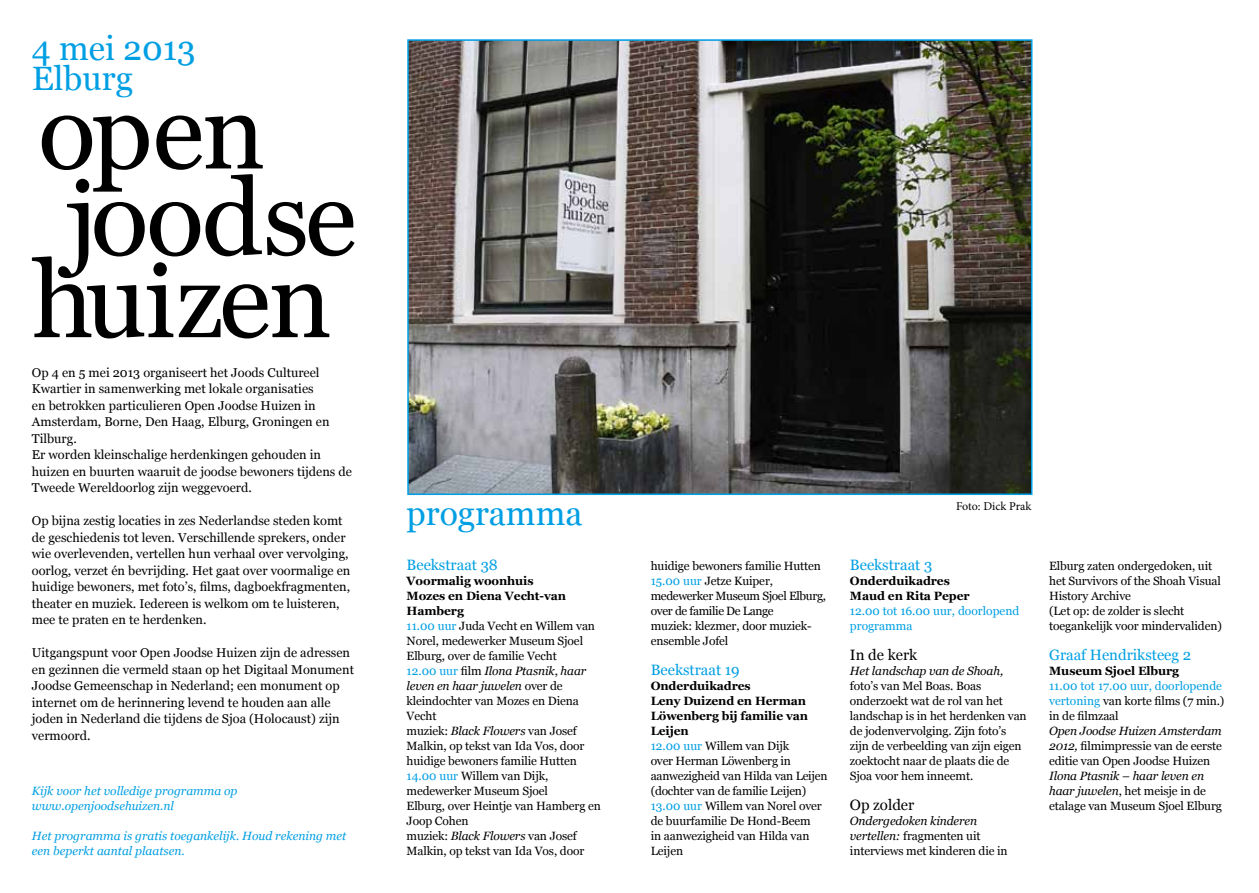
<style>
.page{position:relative;width:1259px;height:893px;background:#fff}
.page>*{position:absolute;margin:0;border:0;box-sizing:border-box;transform-origin:0 0}
.t1{font:33.75px/30px "Georgia";color:#009fe3}
.t2{font:15px "Georgia";color:#009fe3}
.t3{font:15px "Georgia";color:#000}
.t4{font:12.75px/16.5px "Georgia";color:#000}
.t5{font:12px/15px "Georgia";letter-spacing:-.01em;color:#000}
.t6{font:italic 12px/15px "Georgia";color:#009fe3}
.t7{font:12px/15px "Georgia";color:#009fe3}
.t8{font:700 12px/15px "Georgia";letter-spacing:-.01em;color:#000}
.t9{font:italic 12px "Georgia";letter-spacing:-.01em;color:#000}
.t10{font:12px "Minion Pro";letter-spacing:-.005em;color:#000}
.s1{font-weight:700}
.s2{color:#009fe3}
.s3{font-style:italic}
.s4{color:#000}
</style>
<div class="page">
<img style="left:410px;top:42px;width:619px;height:450px">
<div style="left:407px;top:39px;width:625px;height:456px;border:2px solid #009fe3"></div>
<svg style="left:32px;top:116px;width:322px;height:222px"></svg>
<h1 class="t1" style="left:32px;top:34px;width:165px">4 mei 2013<br>Elburg</h1>
<p class="t4" style="left:32px;top:364px;width:321px">Op 4 en 5 mei 2013 organiseert het Joods Cultureel Kwartier in samenwerking met lokale organisaties<br>en betrokken particulieren Open Joodse Huizen in Amsterdam, Borne, Den Haag, Elburg, Groningen en Tilburg.<br>Er worden kleinschalige herdenkingen gehouden in huizen en buurten waaruit de joodse bewoners tijdens de Tweede Wereldoorlog zijn weggevoerd.</p>
<p class="t4" style="left:32px;top:513px;width:320px">Op bijna zestig locaties in zes Nederlandse steden komt de geschiedenis tot leven. Verschillende sprekers, onder wie overlevenden, vertellen hun verhaal over vervolging, oorlog, verzet én bevrijding. Het gaat over voormalige en huidige bewoners, met foto’s, films, dagboekfragmenten, theater en muziek. Iedereen is welkom om te luisteren, mee te praten en te herdenken.</p>
<p class="t4" style="left:32px;top:645px;width:324px">Uitgangspunt voor Open Joodse Huizen zijn de adressen en gezinnen die vermeld staan op het Digitaal Monument Joodse Gemeenschap in Nederland; een monument op internet om de herinnering levend te houden aan alle joden in Nederland die tijdens de Sjoa (Holocaust) zijn vermoord.</p>
<p class="t6" style="left:32px;top:783px;width:207px">Kijk voor het volledige programma op www.openjoodsehuizen.nl</p>
<p class="t6" style="left:32px;top:828px;width:316px">Het programma is gratis toegankelijk. Houd rekening met een beperkt aantal plaatsen.</p>
<h1 class="t1" style="left:406px;top:499px;width:177px">programma</h1>
<p class="t2" style="left:406px;top:556px;width:93px">Beekstraat 38</p>
<p class="t5" style="left:406px;top:574px;width:196px"><span class="s1">Voormalig woonhuis<br>Mozes en Diena Vecht-van<br>Hamberg<br></span><span class="s2">11.00 uur</span> Juda Vecht en Willem van<br>Norel, medewerker Museum Sjoel<br>Elburg, over de familie Vecht<br><span class="s2">12.00 uur</span> film <span class="s3">Ilona Ptasnik</span>, <span class="s3">haar leven en haar juwelen</span> over de kleindochter van Mozes en Diena<br>Vecht<br>muziek: <span class="s3">Black Flowers</span> van Josef<br>Malkin, op tekst van Ida Vos, door huidige bewoners familie Hutten<br><span class="s2">14.00 uur</span> Willem van Dijk, medewerker Museum Sjoel<br>Elburg, over Heintje van Hamberg en<br>Joop Cohen<br>muziek: <span class="s3">Black Flowers</span> van Josef<br>Malkin, op tekst van Ida Vos, door</p>
<p class="t5" style="left:651px;top:559px;width:177px">huidige bewoners familie Hutten<br><span class="s2">15.00 uur</span> Jetze Kuiper, medewerker Museum Sjoel Elburg, over de familie De Lange<br>muziek: klezmer, door muziek&shy;ensemble Jofel</p>
<p class="t2" style="left:651px;top:661px;width:90px">Beekstraat 19</p>
<p class="t5" style="left:651px;top:679px;width:178px"><span class="s1">Onderduikadres<br>Leny Duizend en Herman<br>Löwenberg bij familie van<br>Leijen<br></span><span class="s2">12.00 uur</span> Willem van Dijk<br>over Herman Löwenberg in aanwezigheid van Hilda van Leijen (dochter van de familie Leijen)<br><span class="s2">13.00 uur</span> Willem van Norel over de buurfamilie De Hond-Beem<br>in aanwezigheid van Hilda van<br>Leijen</p>
<p class="t10" style="left:956px;top:498px;width:77px">Foto: Dick Prak</p>
<p class="t2" style="left:850px;top:556px;width:84px">Beekstraat 3</p>
<p class="t8" style="left:850px;top:573px;width:121px">Onderduikadres<br>Maud en Rita Peper</p>
<p class="t7" style="left:850px;top:604px;width:171px">12.00 tot 16.00 uur, doorlopend programma</p>
<p class="t3" style="left:850px;top:646px;width:69px">In de kerk</p>
<p class="t9" style="left:850px;top:663px;width:155px">Het landschap van de Shoah,</p>
<p class="t5" style="left:850px;top:679px;width:178px">foto’s van Mel Boas. Boas onderzoekt wat de rol van het landschap is in het herdenken van de jodenvervolging. Zijn foto’s zijn de verbeelding van zijn eigen zoektocht naar de plaats die de<br>Sjoa voor hem inneemt.</p>
<p class="t3" style="left:850px;top:796px;width:66px">Op zolder</p>
<p class="t5" style="left:850px;top:814px;width:159px"><span class="s3">Ondergedoken kinderen vertellen:</span> fragmenten uit interviews met kinderen die in</p>
<p class="t5" style="left:1049px;top:559px;width:174px">Elburg zaten ondergedoken, uit het Survivors of the Shoah Visual<br>History Archive<br>(Let op: de zolder is slecht toegankelijk voor mindervaliden)</p>
<p class="t2" style="left:1049px;top:646px;width:143px">Graaf Hendriksteeg 2</p>
<p class="t8" style="left:1049px;top:663px;width:132px">Museum Sjoel Elburg</p>
<p class="t7" style="left:1049px;top:679px;width:177px">11.00 tot 17.00 uur, doorlopende vertoning <span class="s4">van korte films (7 min.) in de filmzaal</span></p>
<p class="t5" style="left:1049px;top:724px;width:174px;text-align:justify"><span class="s3">Open Joodse Huizen Amsterdam 2012,</span> filmimpressie van de eerste editie van Open Joodse Huizen</p>
<p class="t5" style="left:1049px;top:769px;width:174px"><span class="s3">Ilona Ptasnik – haar leven en haar juwelen</span>, het meisje in de etalage van Museum Sjoel Elburg</p>
</div>
